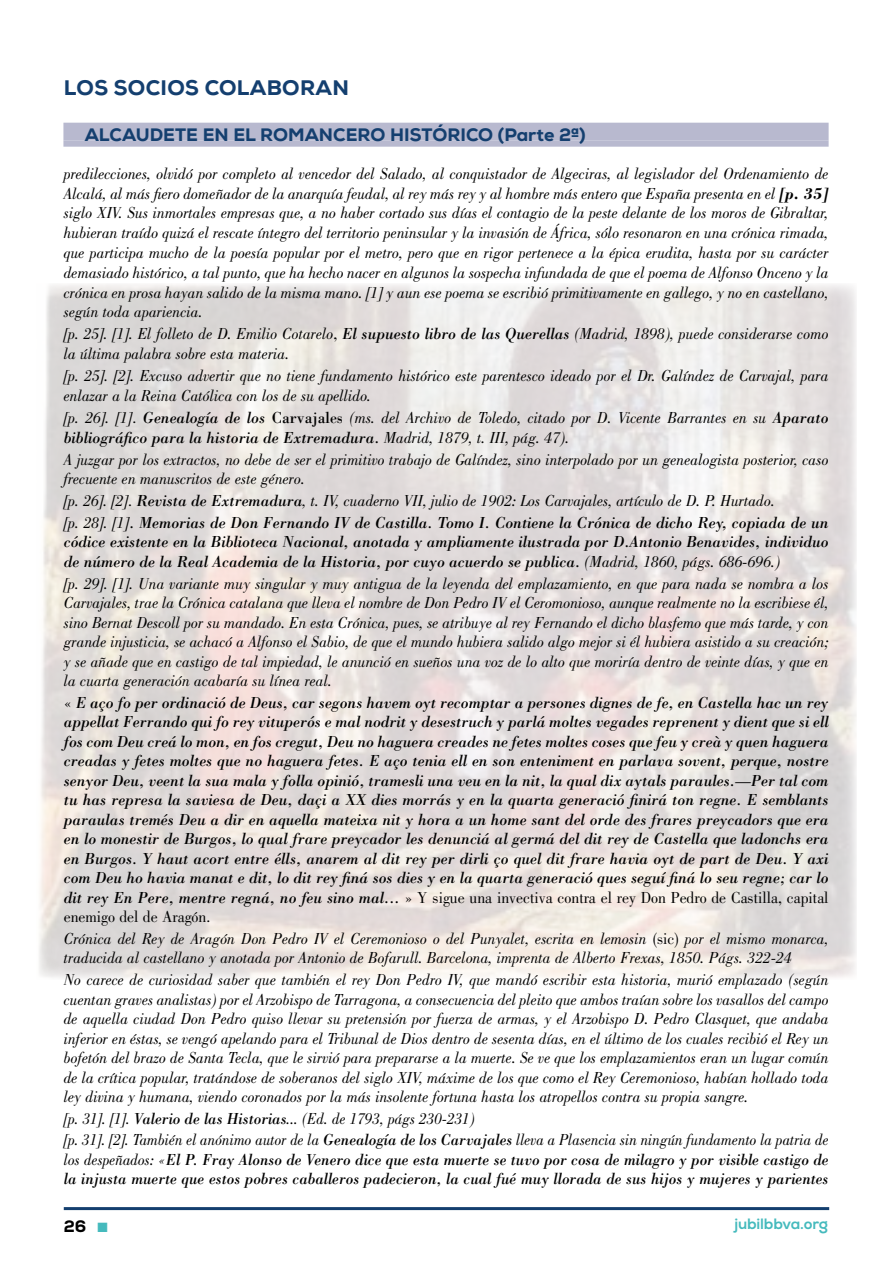
<style>
.page{position:relative;width:893px;height:1263px;background:#fff}
.page>*{position:absolute;margin:0;border:0;box-sizing:border-box;transform-origin:0 0}
.t1{font:800 21px "Nexa";letter-spacing:.015em;color:#143f6f}
.t2{font:800 18px "Nexa";color:#143f6f}
.t3{font:italic 16.5px/19.5px "Bodoni";color:#000;scale:.95 1}
.t4{font:italic 16.5px/19.5px "Bodoni";color:#000;scale:.95 1}
.t5{font:italic 16.5px/19.5px "Bodoni";color:#000;scale:.92 1}
.t6{font:italic 16.5px/21.6px "Bodoni";color:#000;scale:.92 1}
.t7{font:800 16.5px "Nexa";color:#000}
.t8{font:800 15px "Nexa";letter-spacing:-.01em;color:#45babd}
.s1{font-weight:700}
.s2{font-style:normal}
.s3{font-style:inherit}
.s4{color:#45babd}
</style>
<div class="page">
<hr style="left:64px;top:1207px;width:765px;height:3px;background:#143f6f">
<div style="left:63px;top:123px;width:766px;height:18px;background:#b8b9cf"></div>
<div style="left:63px;top:141px;width:766px;height:6px;background:#b8b9cf"></div>
<p class="t1" style="left:64px;top:75px;width:287px">LOS SOCIOS COLABORAN</p>
<p class="t2" style="left:85px;top:123px;width:502px">ALCAUDETE EN EL ROMANCERO HISTÓRICO (Parte 2ª)</p>
<p class="t3" style="left:64px;top:164px;width:807px;text-align:justify">predilecciones, olvidó por completo al vencedor del Salado, al conquistador de Algeciras, al legislador del Ordenamiento de Alcalá, al más fiero domeñador de la anarquía feudal, al rey más rey y al hombre más entero que España presenta en el <span class="s1">[p. 35] </span>siglo XIV. Sus inmortales empresas que, a no haber cortado sus días el contagio de la peste delante de los moros de Gibraltar, hubieran traído quizá el rescate íntegro del territorio peninsular y la invasión de África, sólo resonaron en una crónica rimada, que participa mucho de la poesía popular por el metro, pero que en rigor pertenece a la épica erudita, hasta por su carácter demasiado histórico, a tal punto, que ha hecho nacer en algunos la sospecha infundada de que el poema de Alfonso Onceno y la crónica en prosa hayan salido de la misma mano. [1] y aun ese poema se escribió primitivamente en gallego, y no en castellano, según toda apariencia.</p>
<p class="t3" style="left:64px;top:324px;width:807px">[p. 25]. [1]. El folleto de D. Emilio Cotarelo<span class="s2">,</span> <span class="s3">El supuesto libro de las Querellas</span> (Madrid, 1898), puede considerarse como la última palabra sobre esta materia.</p>
<p class="t3" style="left:64px;top:366px;width:807px">[p. 25]. [2]. Excuso advertir que no tiene fundamento histórico este parentesco ideado por el Dr. Galíndez de Carvajal, para enlazar a la Reina Católica con los de su apellido.</p>
<p class="t3" style="left:64px;top:408px;width:807px">[p. 26]. [1]<span class="s2">.</span> <span class="s3">Genealogía de los</span> <span class="s2">Carvajales</span> (ms. del Archivo de Toledo, citado por D. Vicente Barrantes en su <span class="s3">Aparato bibliográfico para la historia de Extremadura.</span> Madrid, 1879, t. III, pág. 47).</p>
<p class="t3" style="left:64px;top:449px;width:807px">A juzgar por los extractos, no debe de ser el primitivo trabajo de Galíndez, sino interpolado por un genealogista posterior, caso frecuente en manuscritos de este género.</p>
<p class="t4" style="left:64px;top:490px;width:807px;line-height:21.6px"><span class="s3">[p. 26]. [2]</span><span class="s2">.</span> Revista de Extremadura<span class="s3">, t. IV, cuaderno VII, julio de 1902: Los Carvajales, artículo de D. P. Hurtado.<br>[p. 28]. [1]</span><span class="s2">.</span> Memorias de Don Fernando IV de Castilla. Tomo I. Contiene la Crónica de dicho Rey, copiada de un</p>
<p class="t4" style="left:64px;top:532px;width:807px">códice existente en la Biblioteca Nacional, anotada y ampliamente ilustrada por D.Antonio Benavides, individuo de número de la Real Academia de la Historia, por cuyo acuerdo se publica. <span class="s3">(Madrid, 1860, págs. 686-696.)</span></p>
<p class="t3" style="left:64px;top:573px;width:807px;text-align:justify">[p. 29]. [1]. Una variante muy singular y muy antigua de la leyenda del emplazamiento, en que para nada se nombra a los Carvajales, trae la Crónica catalana que lleva el nombre de Don Pedro IV el Ceromonioso, aunque realmente no la escribiese él, sino Bernat Descoll por su mandado. En esta Crónica, pues, se atribuye al rey Fernando el dicho blasfemo que más tarde, y con grande injusticia, se achacó a Alfonso el Sabio, de que el mundo hubiera salido algo mejor si él hubiera asistido a su creación; y se añade que en castigo de tal impiedad, le anunció en sueños una voz de lo alto que moriría dentro de veinte días, y que en la cuarta generación acabaría su línea real.</p>
<p class="t4" style="left:64px;top:692px;width:807px;text-align:justify"><span class="s2">«</span> E aço fo per ordinació de Deus, car segons havem oyt recomptar a persones dignes de fe, en Castella hac un rey appellat Ferrando qui fo rey vituperós e mal nodrit y desestruch y parlá moltes vegades reprenent y dient que si ell fos com Deu creá lo mon, en fos cregut, Deu no haguera creades ne fetes moltes coses que feu y creà y quen haguera creadas y fetes moltes que no haguera fetes. E aço tenia ell en son enteniment en parlava sovent, perque, nostre senyor Deu, veent la sua mala y folla opinió, tramesli una veu en la nit, la qual dix aytals paraules.—Per tal com tu has represa la saviesa de Deu, daçi a XX dies morrás y en la quarta generació finirá ton regne. E semblants paraulas tremés Deu a dir en aquella mateixa nit y hora a un home sant del orde des frares preycadors que era en lo monestir de Burgos, lo qual frare preycador les denunciá al germá del dit rey de Castella que ladonchs era en Burgos. Y haut acort entre élls, anarem al dit rey per dirli ço quel dit frare havia oyt de part de Deu. Y axi com Deu ho havia manat e dit, lo dit rey finá sos dies y en la quarta generació ques seguí finá lo seu regne; car lo dit rey En Pere, mentre regná, no feu sino mal... <span class="s2">»</span> <span class="s2">Y sigue una invectiva contra el rey Don Pedro de Castilla, capital enemigo del de Aragón.</span></p>
<p class="t3" style="left:64px;top:929px;width:807px">Crónica del Rey de Aragón Don Pedro IV el Ceremonioso o del Punyalet, escrita en lemosin <span class="s2">(sic)</span> por el mismo monarca, traducida al castellano y anotada por Antonio de Bofarull. Barcelona, imprenta de Alberto Frexas, 1850. Págs. 322-24</p>
<p class="t3" style="left:64px;top:970px;width:807px;text-align:justify">No carece de curiosidad saber que también el rey Don Pedro IV, que mandó escribir esta historia, murió emplazado (según cuentan graves analistas) por el Arzobispo de Tarragona, a consecuencia del pleito que ambos traían sobre los vasallos del campo de aquella ciudad Don Pedro quiso llevar su pretensión por fuerza de armas, y el Arzobispo D. Pedro Clasquet, que andaba inferior en éstas, se vengó apelando para el Tribunal de Dios dentro de sesenta días, en el último de los cuales recibió el Rey un bofetón del brazo de Santa Tecla, que le sirvió para prepararse a la muerte. Se ve que los emplazamientos eran un lugar común de la crítica popular, tratándose de soberanos del siglo XIV, máxime de los que como el Rey Ceremonioso, habían hollado toda ley divina y humana, viendo coronados por la más insolente fortuna hasta los atropellos contra su propia sangre.</p>
<p class="t6" style="left:64px;top:1107px;width:833px">[p. 31]. [1]. <span class="s3">Valerio de las Historias</span>... (Ed. de 1793, págs 230-231)<br>[p. 31]. [2]. También el anónimo autor de la <span class="s3">Genealogía de los Carvajales</span> lleva a Plasencia sin ningún fundamento la patria de</p>
<p class="t5" style="left:64px;top:1149px;width:833px"><span class="s3">los despeñados:</span> «El P. Fray Alonso de Venero dice que esta muerte se tuvo por cosa de milagro y por visible castigo de la injusta muerte que estos pobres caballeros padecieron, la cual fué muy llorada de sus hijos y mujeres y parientes</p>
<p class="t7" style="left:64px;top:1215px;width:45px">26 <span class="s4">■</span></p>
<p class="t8" style="left:734px;top:1215px;width:95px">jubilbbva.org</p>
</div>
